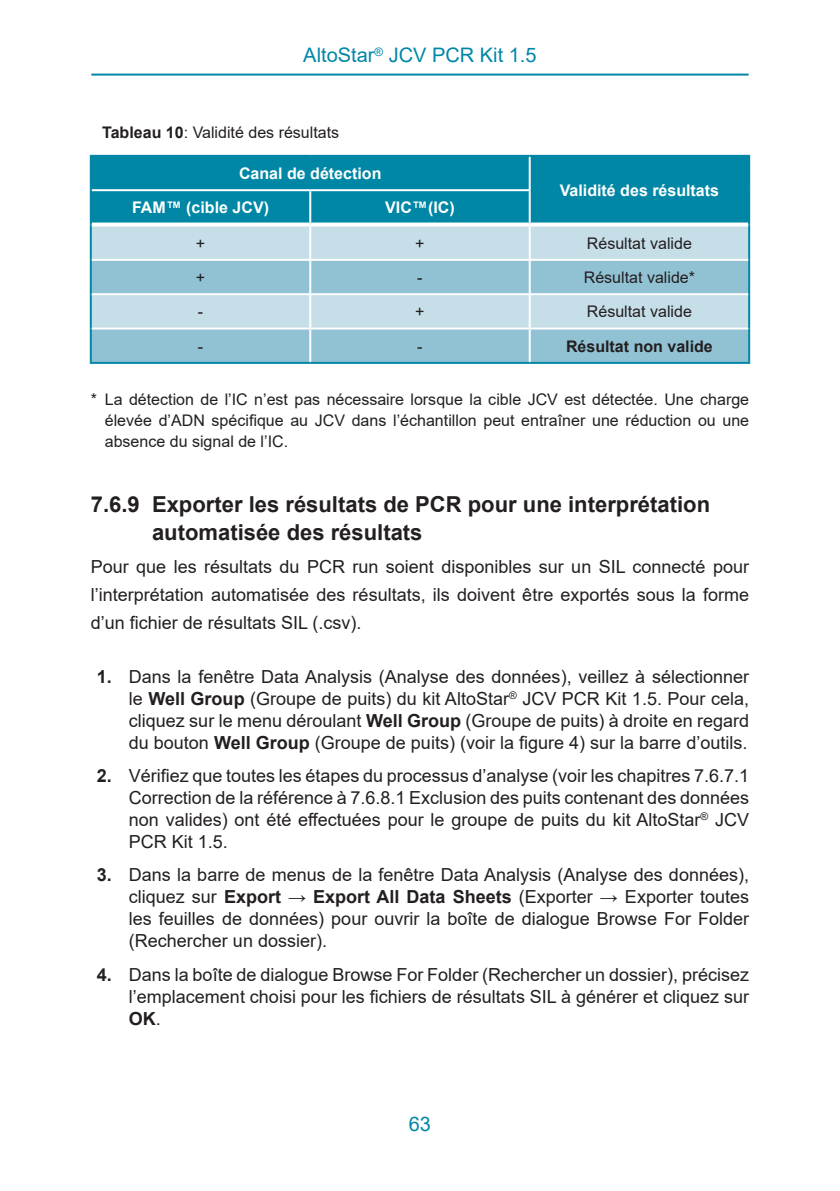
<style>
.page{position:relative;width:840px;height:1191px;background:#fff}
.page>*{position:absolute;margin:0;border:0;box-sizing:border-box;transform-origin:0 0}
.Level_3{font:700 22px "Arial";color:#231f20}
.Seitenkopf{font:20px "Arial";color:#0087a6}
.Mengentext{font:18px/22px "Arial";color:#231f20;text-align:justify}
.Fussnote{font:16px/21px "Arial";color:#231f20;text-align:justify}
.Mengentext_zentriert{font:16px "Arial";color:#231f20}
.Kopfzeile{font:700 16px "Arial";color:#fff}
.Titel{font:16px "Arial";color:#231f20}
.Kopfzeile2{font:700 16px "Arial";color:#fff}
.Mengentext_zentriert-2{font:700 16px "Arial";color:#231f20}
.s1{font-weight:700}
</style>
<div class="page">
<hr style="left:91px;top:74px;width:657px;height:2px;background:#0087a6">
<div style="left:92px;top:157px;width:655px;height:65px;background:#0087a6"></div>
<div style="left:91px;top:190px;width:219px;height:34px;background:#0087a6"></div>
<div style="left:92px;top:226px;width:655px;height:33px;background:#c6dee8"></div>
<svg style="left:92px;top:261px;width:655px;height:101px;fill:#91c2d4"></svg>
<hr style="left:90px;top:224px;width:2px;height:36px;background:#0087a6">
<hr style="left:747px;top:224px;width:2px;height:36px;background:#0087a6">
<hr style="left:90px;top:260px;width:2px;height:34px;background:#0087a6">
<hr style="left:747px;top:260px;width:2px;height:34px;background:#0087a6">
<hr style="left:90px;top:294px;width:2px;height:34px;background:#0087a6">
<hr style="left:747px;top:294px;width:2px;height:34px;background:#0087a6">
<hr style="left:90px;top:328px;width:2px;height:34px;background:#0087a6">
<hr style="left:747px;top:328px;width:2px;height:34px;background:#0087a6">
<hr style="left:90px;top:362px;width:220px;height:2px;background:#0087a6">
<hr style="left:310px;top:362px;width:219px;height:2px;background:#0087a6">
<hr style="left:529px;top:362px;width:220px;height:2px;background:#0087a6">
<hr style="left:309px;top:226px;width:2px;height:33px;background:#fff">
<hr style="left:528px;top:226px;width:2px;height:33px;background:#fff">
<hr style="left:309px;top:261px;width:2px;height:32px;background:#fff">
<hr style="left:528px;top:261px;width:2px;height:32px;background:#fff">
<hr style="left:92px;top:293px;width:218px;height:2px;background:#fff">
<hr style="left:310px;top:293px;width:219px;height:2px;background:#fff">
<hr style="left:309px;top:295px;width:2px;height:32px;background:#fff">
<hr style="left:529px;top:293px;width:218px;height:2px;background:#fff">
<hr style="left:528px;top:295px;width:2px;height:32px;background:#fff">
<hr style="left:92px;top:327px;width:218px;height:2px;background:#fff">
<hr style="left:310px;top:327px;width:219px;height:2px;background:#fff">
<hr style="left:309px;top:329px;width:2px;height:33px;background:#fff">
<hr style="left:529px;top:327px;width:218px;height:2px;background:#fff">
<hr style="left:528px;top:329px;width:2px;height:33px;background:#fff">
<hr style="left:90px;top:155px;width:220px;height:2px;background:#0087a6">
<hr style="left:90px;top:157px;width:2px;height:33px;background:#0087a6">
<hr style="left:310px;top:155px;width:219px;height:2px;background:#0087a6">
<hr style="left:529px;top:155px;width:220px;height:2px;background:#0087a6">
<hr style="left:747px;top:157px;width:2px;height:33px;background:#0087a6">
<hr style="left:747px;top:190px;width:2px;height:34px;background:#0087a6">
<hr style="left:528px;top:157px;width:2px;height:32px;background:#fff">
<svg style="left:529px;top:222px;width:218px;height:4px"></svg>
<hr style="left:92px;top:189px;width:218px;height:2px;background:#fff">
<hr style="left:90px;top:190px;width:2px;height:34px;background:#0087a6">
<svg style="left:92px;top:222px;width:218px;height:2px"></svg>
<hr style="left:310px;top:189px;width:220px;height:2px;background:#fff">
<hr style="left:309px;top:191px;width:2px;height:31px;background:#fff">
<svg style="left:310px;top:222px;width:219px;height:4px"></svg>
<hr style="left:528px;top:191px;width:2px;height:31px;background:#fff">
<p class="Seitenkopf" style="left:303px;top:41px;width:235px">AltoStar<sup>®</sup> JCV PCR Kit 1.5</p>
<p class="Titel" style="left:102px;top:121px;width:238px"><span class="s1">Tableau 10</span>: Validité des résultats</p>
<p class="Kopfzeile" style="left:239px;top:162px;width:144px">Canal de détection</p>
<p class="Kopfzeile" style="left:559px;top:179px;width:161px">Validité des résultats</p>
<p class="Kopfzeile2" style="left:132px;top:196px;width:138px">FAM™ (cible JCV)</p>
<p class="Kopfzeile2" style="left:385px;top:196px;width:71px">VIC™(IC)</p>
<p class="Mengentext_zentriert" style="left:196px;top:232px;width:11px">+</p>
<p class="Mengentext_zentriert" style="left:415px;top:232px;width:11px">+</p>
<p class="Mengentext_zentriert" style="left:586px;top:232px;width:106px">Résultat valide</p>
<p class="Mengentext_zentriert" style="left:196px;top:266px;width:11px">+</p>
<p class="Mengentext_zentriert" style="left:417px;top:266px;width:7px">-</p>
<p class="Mengentext_zentriert" style="left:583px;top:266px;width:113px">Résultat valide*</p>
<p class="Mengentext_zentriert" style="left:198px;top:300px;width:7px">-</p>
<p class="Mengentext_zentriert" style="left:415px;top:300px;width:11px">+</p>
<p class="Mengentext_zentriert" style="left:586px;top:300px;width:106px">Résultat valide</p>
<p class="Mengentext_zentriert" style="left:198px;top:335px;width:7px">-</p>
<p class="Mengentext_zentriert" style="left:417px;top:335px;width:7px">-</p>
<p class="Mengentext_zentriert-2" style="left:565px;top:335px;width:148px">Résultat non valide</p>
<p class="Fussnote" style="left:105px;top:388px;width:645px;text-indent:-14px">* La détection de l’IC n’est pas nécessaire lorsque la cible JCV est détectée. Une charge élevée d’ADN spécifique au JCV dans l’échantillon peut entraîner une réduction ou une absence du signal de l’IC.</p>
<p class="Level_3" style="left:91px;top:488px;width:620px">7.6.9 Exporter les résultats de PCR pour une interprétation</p>
<p class="Level_3" style="left:152px;top:516px;width:272px">automatisée des résultats</p>
<p class="Mengentext" style="left:91px;top:553px;width:659px;line-height:28px">Pour que les résultats du PCR run soient disponibles sur un SIL connecté pour l’interprétation automatisée des résultats, ils doivent être exportés sous la forme d’un fichier de résultats SIL (.csv).</p>
<p class="Mengentext" style="left:129px;top:665px;width:621px;text-indent:-32px"><span class="s1">1.</span> Dans la fenêtre Data Analysis (Analyse des données), veillez à sélectionner le <span class="s1">Well Group</span> (Groupe de puits) du kit AltoStar<sup>®</sup> JCV PCR Kit 1.5. Pour cela, cliquez sur le menu déroulant <span class="s1">Well Group</span> (Groupe de puits) à droite en regard du bouton <span class="s1">Well Group</span> (Groupe de puits) (voir la figure 4) sur la barre d’outils.</p>
<p class="Mengentext" style="left:129px;top:764px;width:621px;text-indent:-32px"><span class="s1">2.</span> Vérifiez que toutes les étapes du processus d’analyse (voir les chapitres 7.6.7.1<br>Correction de la référence à 7.6.8.1 Exclusion des puits contenant des données non valides) ont été effectuées pour le groupe de puits du kit AltoStar<sup>®</sup> JCV PCR Kit 1.5.</p>
<p class="Mengentext" style="left:129px;top:864px;width:621px;text-indent:-32px"><span class="s1">3.</span> Dans la barre de menus de la fenêtre Data Analysis (Analyse des données), cliquez sur <span class="s1">Export</span> → <span class="s1">Export All Data Sheets</span> (Exporter → Exporter toutes les feuilles de données) pour ouvrir la boîte de dialogue Browse For Folder (Rechercher un dossier).</p>
<p class="Mengentext" style="left:129px;top:963px;width:621px;text-indent:-32px"><span class="s1">4.</span> Dans la boîte de dialogue Browse For Folder (Rechercher un dossier), précisez l’emplacement choisi pour les fichiers de résultats SIL à générer et cliquez sur <span class="s1">OK</span>.</p>
<p class="Seitenkopf" style="left:408px;top:1110px;width:24px">63</p>
</div>
